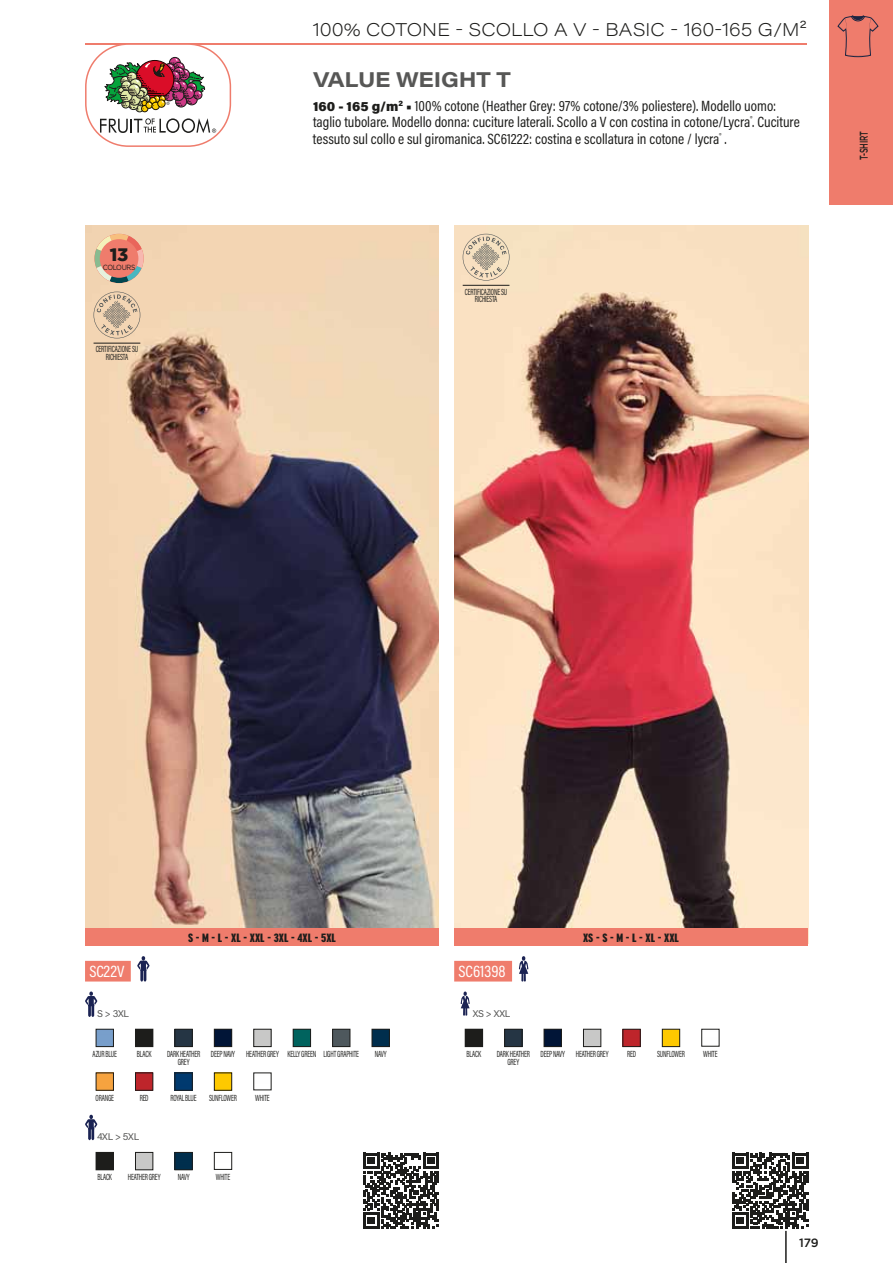
<style>
.page{position:relative;width:893px;height:1263px;background:#fff}
.page>*{position:absolute;margin:0;border:0;box-sizing:border-box;transform-origin:0 0}
.t1{font:700 21px "Acumin Pro Wide";letter-spacing:-.01em;color:#575756}
.t2{font:200 18px "Acumin Pro Wide";color:#1d1d1b}
.t3{font:900 18px "Gotham";color:#1d1d1b}
.t4{font:16.5px "Acumin Pro Cond";color:#fff}
.t5{font:15px/16.5px "Acumin Pro Cond";color:#1d1d1b}
.t6{font:900 extra-condensed 12px "Interstate";color:#1d1d1b;scale:1.18 1}
.t7{font:500 12px "Gotham";color:#1d1d1b}
.t8{font:500 11.25px "Gotham";letter-spacing:-.005em;color:#1d1d1b;scale:.65 1}
.t9{font:9.75px "Acumin Pro";letter-spacing:-.02em;color:#575756}
.t10{font:9px/7.5px "Acumin Pro Cond";letter-spacing:-.025em;color:#1d1d1b;text-align:center;scale:.76 1}
.t11{font:7.5px "Gotham";letter-spacing:-.05em;color:#1d1d1b;scale:.9 1}
.s1{font-family:"Acumin Pro";font-weight:900;font-size:13.5px}
</style>
<div class="page">
<div style="left:829px;top:0;width:64px;height:205px;background:#ef7c6c"></div>
<img style="left:85px;top:225px;width:354px;height:704px">
<img style="left:454px;top:225px;width:354px;height:704px">
<hr style="left:85px;top:43px;width:721px;height:2px;background:#ef7c6c">
<svg style="left:94px;top:234px;width:50px;height:49px;background:#dd9d87"></svg>
<svg style="left:94px;top:292px;width:46px;height:46px;background:#d5bda2"></svg>
<svg style="left:463px;top:234px;width:46px;height:47px;background:#d9c7ad"></svg>
<svg style="left:85px;top:991px;width:12px;height:26px"></svg>
<div style="left:96px;top:1029px;width:18px;height:18px;border:1px solid #1d1d1b"></div>
<img style="left:137px;top:1031px;width:14px;height:14px">
<div style="left:135px;top:1029px;width:18px;height:18px;border:1px solid #1d1d1b"></div>
<img style="left:177px;top:1031px;width:13px;height:14px">
<div style="left:175px;top:1029px;width:17px;height:18px;border:1px solid #1d1d1b"></div>
<img style="left:216px;top:1031px;width:14px;height:14px">
<div style="left:214px;top:1029px;width:18px;height:18px;border:1px solid #1d1d1b"></div>
<div style="left:254px;top:1029px;width:17px;height:18px;border:1px solid #1d1d1b"></div>
<img style="left:295px;top:1031px;width:14px;height:14px">
<div style="left:293px;top:1029px;width:18px;height:18px;border:1px solid #1d1d1b"></div>
<img style="left:334px;top:1031px;width:14px;height:14px">
<div style="left:332px;top:1029px;width:18px;height:18px;border:1px solid #1d1d1b"></div>
<img style="left:374px;top:1031px;width:14px;height:14px">
<div style="left:372px;top:1029px;width:18px;height:18px;border:1px solid #1d1d1b"></div>
<img style="left:98px;top:1075px;width:14px;height:13px">
<div style="left:96px;top:1073px;width:18px;height:17px;border:1px solid #1d1d1b"></div>
<img style="left:137px;top:1075px;width:14px;height:13px">
<div style="left:135px;top:1073px;width:18px;height:17px;border:1px solid #1d1d1b"></div>
<img style="left:177px;top:1075px;width:13px;height:13px">
<div style="left:175px;top:1073px;width:17px;height:17px;border:1px solid #1d1d1b"></div>
<img style="left:216px;top:1075px;width:14px;height:13px">
<div style="left:214px;top:1073px;width:18px;height:17px;border:1px solid #1d1d1b"></div>
<svg style="left:85px;top:1115px;width:12px;height:25px"></svg>
<img style="left:98px;top:1154px;width:14px;height:14px">
<div style="left:96px;top:1152px;width:18px;height:18px;border:1px solid #1d1d1b"></div>
<div style="left:135px;top:1152px;width:18px;height:18px;border:1px solid #1d1d1b"></div>
<img style="left:177px;top:1154px;width:13px;height:14px">
<div style="left:175px;top:1152px;width:17px;height:18px;border:1px solid #1d1d1b"></div>
<div style="left:214px;top:1152px;width:18px;height:17px;border:1px solid #1d1d1b"></div>
<svg style="left:461px;top:991px;width:9px;height:25px"></svg>
<img style="left:467px;top:1031px;width:14px;height:14px">
<div style="left:465px;top:1029px;width:18px;height:18px;border:1px solid #1d1d1b"></div>
<img style="left:506px;top:1031px;width:14px;height:14px">
<div style="left:504px;top:1029px;width:18px;height:18px;border:1px solid #1d1d1b"></div>
<img style="left:546px;top:1031px;width:14px;height:14px">
<div style="left:544px;top:1029px;width:18px;height:18px;border:1px solid #1d1d1b"></div>
<div style="left:583px;top:1029px;width:18px;height:18px;border:1px solid #1d1d1b"></div>
<img style="left:625px;top:1031px;width:13px;height:14px">
<div style="left:623px;top:1029px;width:17px;height:18px;border:1px solid #1d1d1b"></div>
<img style="left:664px;top:1031px;width:14px;height:14px">
<div style="left:662px;top:1029px;width:18px;height:18px;border:1px solid #1d1d1b"></div>
<div style="left:701px;top:1029px;width:18px;height:17px;border:1px solid #1d1d1b"></div>
<svg style="left:363px;top:1153px;width:76px;height:76px"></svg>
<svg style="left:732px;top:1153px;width:76px;height:76px"></svg>
<div style="left:85px;top:961px;width:46px;height:20px;background:#ef7c6c"></div>
<svg style="left:137px;top:956px;width:12px;height:25px"></svg>
<div style="left:85px;top:929px;width:354px;height:17px;background:#ef7c6c"></div>
<div style="left:454px;top:961px;width:58px;height:20px;background:#ef7c6c"></div>
<svg style="left:519px;top:956px;width:9px;height:25px"></svg>
<div style="left:454px;top:929px;width:354px;height:17px;background:#ef7c6c"></div>
<hr style="left:785px;top:1231px;width:2px;height:32px;background:#1d1d1b">
<hr style="left:94px;top:343px;width:46px;height:1px;background:#1d1d1b">
<hr style="left:463px;top:285px;width:46px;height:1px;background:#1d1d1b">
<div style="left:85px;top:43px;width:146px;height:104px;border:2px solid #ef7c6c;border-radius:43px"></div>
<svg style="left:100px;top:118px;width:116px;height:15px"></svg>
<div style="left:169px;top:57px;width:11px;height:11px;background:#8c8a8a;border-radius:50%"></div>
<div style="left:169px;top:57px;width:12px;height:12px;border:1px solid #1d1d1b;border-radius:50%"></div>
<div style="left:135px;top:104px;width:9px;height:8px;border:1px solid #1d1d1b;border-radius:50%"></div>
<div style="left:142px;top:105px;width:6px;height:7px;background:#443b22;border-radius:50%"></div>
<div style="left:141px;top:105px;width:7px;height:7px;border:1px solid #1e1602;border-radius:50%"></div>
<img style="left:104px;top:59px;width:101px;height:52px">
<svg style="left:837px;top:15px;width:41px;height:42px"></svg>
<h2 class="t3" style="left:110px;top:247px;width:20px">13</h2>
<p class="t11" style="left:103px;top:264px;width:38px">COLOURS</p>
<p class="t10" style="left:96px;top:346px;width:57px">CERTIFICAZIONE SU<br>RICHIESTA</p>
<h2 class="t2" style="left:313px;top:19px;width:495px">100% COTONE - SCOLLO A V - BASIC - 160-165 G/M2</h2>
<h1 class="t1" style="left:313px;top:72px;width:199px">VALUE WEIGHT T</h1>
<p class="t5" style="left:313px;top:98px;width:488px"><span class="s1">160 - 165 g/m</span><sup>2</sup> <span class="s1">•</span> 100% cotone (Heather Grey: 97% cotone/3% poliestere). Modello uomo: taglio tubolare. Modello donna: cuciture laterali. Scollo a V con costina in cotone/Lycra<sup>®</sup>. Cuciture tessuto sul collo e sul giromanica. SC61222: costina e scollatura in cotone / lycra<sup>®</sup> .</p>
<p class="t10" style="left:465px;top:288px;width:57px">CERTIFICAZIONE SU<br>RICHIESTA</p>
<p class="t8" style="left:859px;top:160px;width:47px;rotate:-90deg">T-SHIRT</p>
<h3 class="t6" style="left:188px;top:934px;width:127px">S - M - L - XL - XXL - 3XL - 4XL - 5XL</h3>
<h3 class="t4" style="left:89px;top:965px;width:37px">SC22V</h3>
<h3 class="t4" style="left:458px;top:965px;width:49px">SC61398</h3>
<h3 class="t6" style="left:583px;top:934px;width:83px">XS - S - M - L - XL - XXL</h3>
<p class="t9" style="left:97px;top:1008px;width:33px">S &gt; 3XL</p>
<p class="t10" style="left:93px;top:1051px;width:34px">AZUR BLUE</p>
<p class="t10" style="left:137px;top:1051px;width:21px">BLACK</p>
<p class="t10" style="left:167px;top:1051px;width:45px">DARK HEATHER<br>GREY</p>
<p class="t10" style="left:211px;top:1051px;width:196px">DEEP NAVY HEATHER GREY KELLY GREEN LIGHT GRAPHITE</p>
<p class="t10" style="left:375px;top:1051px;width:17px">NAVY</p>
<p class="t10" style="left:96px;top:1095px;width:26px">ORANGE</p>
<p class="t10" style="left:140px;top:1095px;width:13px">RED</p>
<p class="t10" style="left:170px;top:1095px;width:36px">ROYAL BLUE</p>
<p class="t10" style="left:209px;top:1095px;width:38px">SUNFLOWER</p>
<p class="t10" style="left:255px;top:1094px;width:20px">WHITE</p>
<p class="t9" style="left:97px;top:1131px;width:44px">4XL &gt; 5XL</p>
<p class="t10" style="left:97px;top:1174px;width:21px">BLACK</p>
<p class="t10" style="left:128px;top:1174px;width:45px">HEATHER GREY</p>
<p class="t10" style="left:178px;top:1174px;width:17px">NAVY</p>
<p class="t10" style="left:216px;top:1174px;width:20px">WHITE</p>
<p class="t9" style="left:473px;top:1008px;width:39px">XS &gt; XXL</p>
<p class="t10" style="left:467px;top:1051px;width:21px">BLACK</p>
<p class="t10" style="left:497px;top:1051px;width:45px">DARK HEATHER<br>GREY</p>
<p class="t10" style="left:541px;top:1051px;width:91px">DEEP NAVY HEATHER GREY</p>
<p class="t10" style="left:627px;top:1051px;width:13px">RED</p>
<p class="t10" style="left:657px;top:1051px;width:38px">SUNFLOWER</p>
<p class="t10" style="left:703px;top:1051px;width:20px">WHITE</p>
<h3 class="t7" style="left:799px;top:1237px;width:21px">179</h3>
</div>
